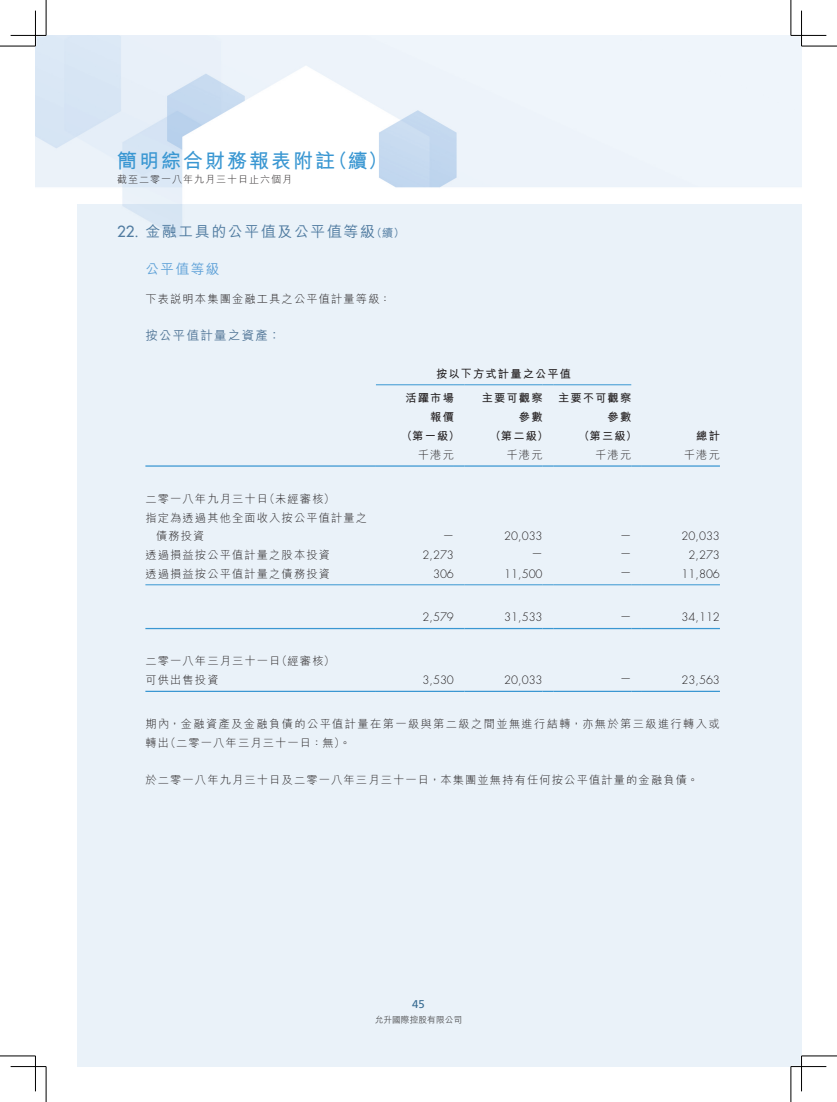
<style>
.page{position:relative;width:837px;height:1102px;background:#fff}
.page>*{position:absolute;margin:0;border:0;box-sizing:border-box;transform-origin:0 0}
.t1{font:700 20px "M Hei HK";letter-spacing:.1em;color:#3a97d2}
.t2{font:500 15px "M Hei HK";letter-spacing:.1em;color:#507ba0}
.t3{font:500 13.75px "M Hei HK";letter-spacing:.1em;color:#60a2d8}
.t4{font:500 12.5px "M Hei HK";letter-spacing:.1em;color:#537798}
.t5{font:300 11.25px/18.8px "M Hei HK";letter-spacing:.1em;color:#231f20}
.t6{font:300 11.25px "Futura Std";color:#231f20}
.t7{font:300 11.25px/18.8px "M Hei HK";letter-spacing:.12em;color:#231f20}
.t8{font:700 11.25px/18.8px "M Hei HK";letter-spacing:.1em;color:#231f20;text-align:right}
.t9{font:500 11.25px "M Hei HK";color:#507ba0}
.t10{font:11.25px "Frutiger LT Std";color:#386c92}
.t11{font:300 10px "M Hei HK";letter-spacing:.1em;color:#231f20}
.t12{font:500 8.75px "M Hei HK";color:#57585a}
.s1{font-family:"Futura Std"}
</style>
<div class="page">
<img style="left:35px;top:35px;width:766px;height:1032px">
<hr style="left:145px;top:584px;width:231px;height:1px;background:#3a97d2">
<hr style="left:376px;top:584px;width:78px;height:1px;background:#3a97d2">
<hr style="left:464px;top:584px;width:78px;height:1px;background:#3a97d2">
<hr style="left:553px;top:584px;width:78px;height:1px;background:#3a97d2">
<hr style="left:641px;top:584px;width:78px;height:1px;background:#3a97d2">
<hr style="left:145px;top:691px;width:231px;height:1px;background:#3a97d2">
<hr style="left:376px;top:691px;width:78px;height:1px;background:#3a97d2">
<hr style="left:464px;top:691px;width:78px;height:1px;background:#3a97d2">
<hr style="left:553px;top:691px;width:78px;height:1px;background:#3a97d2">
<hr style="left:641px;top:691px;width:78px;height:1px;background:#3a97d2">
<hr style="left:145px;top:628px;width:231px;height:1px;background:#3a97d2">
<hr style="left:376px;top:628px;width:78px;height:1px;background:#3a97d2">
<hr style="left:464px;top:628px;width:78px;height:1px;background:#3a97d2">
<hr style="left:553px;top:628px;width:78px;height:1px;background:#3a97d2">
<hr style="left:641px;top:628px;width:78px;height:1px;background:#3a97d2">
<hr style="left:145px;top:465px;width:231px;height:2px;background:#3a97d2">
<hr style="left:376px;top:465px;width:78px;height:2px;background:#3a97d2">
<svg style="left:454px;top:465px;width:10px;height:2px"></svg>
<hr style="left:464px;top:465px;width:78px;height:2px;background:#3a97d2">
<svg style="left:542px;top:465px;width:11px;height:2px"></svg>
<hr style="left:553px;top:465px;width:78px;height:2px;background:#3a97d2">
<svg style="left:631px;top:465px;width:10px;height:2px"></svg>
<hr style="left:641px;top:465px;width:78px;height:2px;background:#3a97d2">
<hr style="left:376px;top:384px;width:78px;height:1px;background:#3a97d2">
<hr style="left:464px;top:384px;width:78px;height:1px;background:#3a97d2">
<hr style="left:553px;top:384px;width:78px;height:1px;background:#3a97d2">
<hr style="left:800px;top:11px;width:2px;height:35px;background:#fff">
<hr style="left:800px;top:1056px;width:2px;height:35px;background:#fff">
<hr style="left:0;top:46px;width:35px;height:1px;background:#000">
<hr style="left:801px;top:46px;width:35px;height:1px;background:#000">
<hr style="left:0;top:1056px;width:35px;height:1px;background:#000">
<hr style="left:801px;top:1056px;width:35px;height:1px;background:#000">
<hr style="left:46px;top:0;width:1px;height:35px;background:#000">
<hr style="left:46px;top:1067px;width:1px;height:35px;background:#000">
<hr style="left:790px;top:0;width:1px;height:35px;background:#000">
<hr style="left:790px;top:1067px;width:1px;height:35px;background:#000">
<hr style="left:11px;top:35px;width:35px;height:1px;background:#000">
<hr style="left:790px;top:35px;width:36px;height:1px;background:#000">
<hr style="left:11px;top:1066px;width:35px;height:1px;background:#000">
<hr style="left:790px;top:1066px;width:36px;height:1px;background:#000">
<hr style="left:35px;top:11px;width:1px;height:35px;background:#000">
<hr style="left:35px;top:1056px;width:1px;height:35px;background:#000">
<hr style="left:801px;top:11px;width:1px;height:35px;background:#000">
<hr style="left:801px;top:1056px;width:1px;height:35px;background:#000">
<h1 class="t1" style="left:117px;top:146px;width:220px">簡明綜合財務報表附註</h1>
<h1 class="t1" style="left:327px;top:146px;width:61px">（續(</h1>
<p class="t11" style="left:117px;top:174px;width:177px">截至二零一八年九月三十日止六個月</p>
<h2 class="t2" style="left:117px;top:220px;width:259px"><span class="s1">22.</span> 金融工具的公平值及公平值等級</h2>
<p class="t3" style="left:145px;top:259px;width:76px">公平值等級</p>
<p class="t5" style="left:145px;top:289px;width:247px">下表說明本集團金融工具之公平值計量等級：</p>
<p class="t4" style="left:145px;top:326px;width:136px">按公平值計量之資產：</p>
<p class="t9" style="left:371px;top:225px;width:35px">（續(</p>
<p class="t8" style="left:405px;top:360px;width:167px;line-height:24.8px;text-align:left;text-indent:30px">按以下方式計量之公平值活躍市場</p>
<p class="t8" style="left:430px;top:407px;width:25px">報價</p>
<p class="t8" style="left:481px;top:388px;width:62px">主要可觀察參數</p>
<p class="t8" style="left:558px;top:388px;width:75px">主要不可觀察參數</p>
<p class="t8" style="left:401px;top:425px;width:60px">（第一級）</p>
<p class="t5" style="left:418px;top:445px;width:37px">千港元</p>
<p class="t8" style="left:489px;top:425px;width:60px">（第二級）</p>
<p class="t5" style="left:506px;top:445px;width:37px">千港元</p>
<p class="t8" style="left:578px;top:425px;width:60px">（第三級）</p>
<p class="t5" style="left:595px;top:445px;width:37px">千港元</p>
<p class="t5" style="left:264px;top:489px;width:72px">（未經審核(</p>
<p class="t5" style="left:145px;top:489px;width:223px">二零一八年九月三十日<br>指定為透過其他全面收入按公平值計量之</p>
<p class="t5" style="left:156px;top:527px;width:50px">債務投資</p>
<p class="t5" style="left:145px;top:545px;width:186px">透過損益按公平值計量之股本投資</p>
<p class="t5" style="left:145px;top:564px;width:186px">透過損益按公平值計量之債務投資</p>
<p class="t5" style="left:276px;top:652px;width:60px">（經審核(</p>
<p class="t5" style="left:145px;top:652px;width:136px">二零一八年三月三十一日</p>
<p class="t6" style="left:442px;top:528px;width:13px">—</p>
<p class="t6" style="left:504px;top:529px;width:40px">20,033</p>
<p class="t6" style="left:422px;top:548px;width:33px">2,273</p>
<p class="t6" style="left:531px;top:546px;width:13px">—</p>
<p class="t6" style="left:433px;top:567px;width:22px">306</p>
<p class="t6" style="left:504px;top:567px;width:40px">11,500</p>
<p class="t6" style="left:422px;top:610px;width:33px">2,579</p>
<p class="t6" style="left:504px;top:610px;width:40px">31,533</p>
<p class="t6" style="left:619px;top:528px;width:13px">—</p>
<p class="t6" style="left:619px;top:546px;width:13px">—</p>
<p class="t6" style="left:619px;top:565px;width:13px">—</p>
<p class="t6" style="left:619px;top:609px;width:13px">—</p>
<p class="t8" style="left:696px;top:425px;width:25px">總計</p>
<p class="t5" style="left:683px;top:445px;width:37px">千港元</p>
<p class="t6" style="left:681px;top:529px;width:40px">20,033</p>
<p class="t6" style="left:688px;top:548px;width:33px">2,273</p>
<p class="t6" style="left:681px;top:567px;width:40px">11,806</p>
<p class="t6" style="left:681px;top:610px;width:40px">34,112</p>
<p class="t5" style="left:145px;top:670px;width:75px">可供出售投資</p>
<p class="t7" style="left:165px;top:714px;width:556px;text-indent:-19px">期內，金融資產及金融負債的公平值計量在第一級與第二級之間並無進行結轉，亦無於第三級進行轉入或（二零一八年三月三十一日：無。(</p>
<p class="t6" style="left:422px;top:673px;width:33px">3,530</p>
<p class="t6" style="left:504px;top:673px;width:40px">20,033</p>
<p class="t6" style="left:681px;top:673px;width:40px">23,563</p>
<p class="t6" style="left:619px;top:671px;width:13px">—</p>
<p class="t5" style="left:145px;top:733px;width:25px">轉出</p>
<p class="t5" style="left:145px;top:771px;width:554px">於二零一八年九月三十日及二零一八年三月三十一日，本集團並無持有任何按公平值計量的金融負債。</p>
<p class="t10" style="left:412px;top:997px;width:14px">45</p>
<p class="t12" style="left:374px;top:1013px;width:89px">允升國際控股有限公司</p>
</div>
